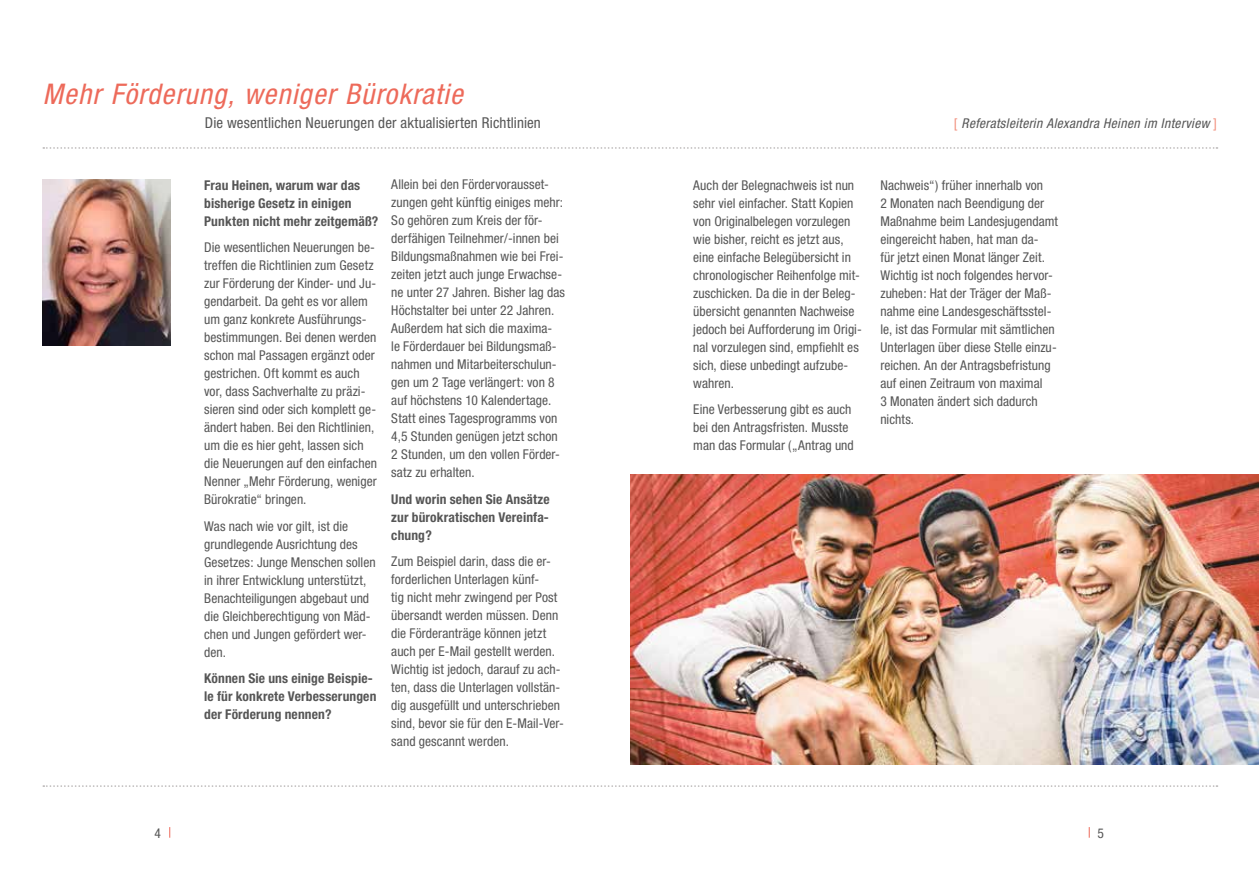
<style>
.page{position:relative;width:1259px;height:893px;background:#fff}
.page>*{position:absolute;margin:0;border:0;box-sizing:border-box;transform-origin:0 0}
.t1{font:italic condensed 28.5px "Helvetica Neue";letter-spacing:.04em;color:#ed6a5a}
.t2{font:condensed 15px "Helvetica Neue";letter-spacing:.01em;color:#565656}
.t3{font:condensed 13.5px/18px "Helvetica Neue";color:#565656}
.t4{font:700 condensed 13.5px/18px "Helvetica Neue";letter-spacing:.01em;color:#565656}
.t5{font:italic condensed 13.5px "Helvetica Neue";letter-spacing:.03em;color:#565656}
.s1{font-style:normal;color:#f18c79}
</style>
<div class="page">
<svg style="left:43px;top:147px;width:1174px;height:2px"></svg>
<svg style="left:43px;top:785px;width:1174px;height:2px"></svg>
<img style="left:43px;top:179px;width:127px;height:167px">
<img style="left:630px;top:474px;width:629px;height:290px">
<h1 class="t1" style="left:43px;top:77px;width:421px">Mehr Förderung, weniger Bürokratie</h1>
<p class="t2" style="left:205px;top:114px;width:338px">Die wesentlichen Neuerungen der aktualisierten Richtlinien</p>
<p class="t4" style="left:204px;top:176px;width:176px">Frau Heinen, warum war das bisherige Gesetz in einigen<br>Punkten nicht mehr zeitgemäß?</p>
<p class="t3" style="left:204px;top:238px;width:174px">Die wesentlichen Neuerungen be&shy;treffen die Richtlinien zum Gesetz zur Förderung der Kinder- und Ju&shy;gendarbeit. Da geht es vor allem um ganz konkrete Ausführungs&shy;bestimmungen. Bei denen werden schon mal Passagen ergänzt oder gestrichen. Oft kommt es auch vor, dass Sachverhalte zu präzi&shy;sieren sind oder sich komplett ge&shy;ändert haben. Bei den Richtlinien, um die es hier geht, lassen sich die Neuerungen auf den einfachen<br>Nenner „Mehr Förderung, weniger<br>Bürokratie“ bringen.</p>
<p class="t3" style="left:204px;top:517px;width:173px">Was nach wie vor gilt, ist die grundlegende Ausrichtung des<br>Gesetzes: Junge Menschen sollen in ihrer Entwicklung unterstützt,<br>Benachteiligungen abgebaut und die Gleichberechtigung von Mäd&shy;chen und Jungen gefördert wer&shy;den.</p>
<p class="t4" style="left:204px;top:669px;width:174px">Können Sie uns einige Beispie&shy;le für konkrete Verbesserungen der Förderung nennen?</p>
<p class="t3" style="left:391px;top:176px;width:175px">Allein bei den Fördervorausset&shy;zungen geht künftig einiges mehr:<br>So gehören zum Kreis der för&shy;derfähigen Teilnehmer/-innen bei<br>Bildungsmaßnahmen wie bei Frei&shy;zeiten jetzt auch junge Erwachse&shy;ne unter 27 Jahren. Bisher lag das<br>Höchstalter bei unter 22 Jahren.<br>Außerdem hat sich die maxima-<br>le Förderdauer bei Bildungsmaß&shy;nahmen und Mitarbeiterschulun&shy;gen um 2 Tage verlängert: von 8 auf höchstens 10 Kalendertage.<br>Statt eines Tagesprogramms von<br>4,5 Stunden genügen jetzt schon<br>2 Stunden, um den vollen Förder&shy;satz zu erhalten.</p>
<p class="t4" style="left:391px;top:490px;width:160px;text-align:justify">Und worin sehen Sie Ansätze zur bürokratischen Vereinfa&shy;chung?</p>
<p class="t3" style="left:391px;top:553px;width:174px">Zum Beispiel darin, dass die er&shy;forderlichen Unterlagen künf-<br>tig nicht mehr zwingend per Post übersandt werden müssen. Denn die Förderanträge können jetzt auch per E-Mail gestellt werden.<br>Wichtig ist jedoch, darauf zu ach&shy;ten, dass die Unterlagen vollstän&shy;dig ausgefüllt und unterschrieben sind, bevor sie für den E-Mail-Ver&shy;sand gescannt werden.</p>
<p class="t5" style="left:954px;top:115px;width:264px"><span class="s1">[</span> Referatsleiterin Alexandra Heinen im Interview <span class="s1">]</span></p>
<p class="t3" style="left:693px;top:176px;width:170px">Auch der Belegnachweis ist nun sehr viel einfacher. Statt Kopien von Originalbelegen vorzulegen wie bisher, reicht es jetzt aus, eine einfache Belegübersicht in chronologischer Reihenfolge mit&shy;zuschicken. Da die in der Beleg&shy;übersicht genannten Nachweise jedoch bei Aufforderung im Origi&shy;nal vorzulegen sind, empfiehlt es sich, diese unbedingt aufzube&shy;wahren.</p>
<p class="t3" style="left:693px;top:400px;width:162px">Eine Verbesserung gibt es auch bei den Antragsfristen. Musste man das Formular („Antrag und</p>
<p class="t3" style="left:880px;top:176px;width:179px">Nachweis“) früher innerhalb von<br>2 Monaten nach Beendigung der<br>Maßnahme beim Landesjugendamt eingereicht haben, hat man da-<br>für jetzt einen Monat länger Zeit.<br>Wichtig ist noch folgendes hervor&shy;zuheben: Hat der Träger der Maß&shy;nahme eine Landesgeschäftsstel&shy;le, ist das Formular mit sämtlichen<br>Unterlagen über diese Stelle einzu&shy;reichen. An der Antragsbefristung auf einen Zeitraum von maximal<br>3 Monaten ändert sich dadurch nichts.</p>
<p class="t3" style="left:154px;top:824px;width:8px">4</p>
<p class="t3" style="left:1097px;top:824px;width:8px">5</p>
</div>
